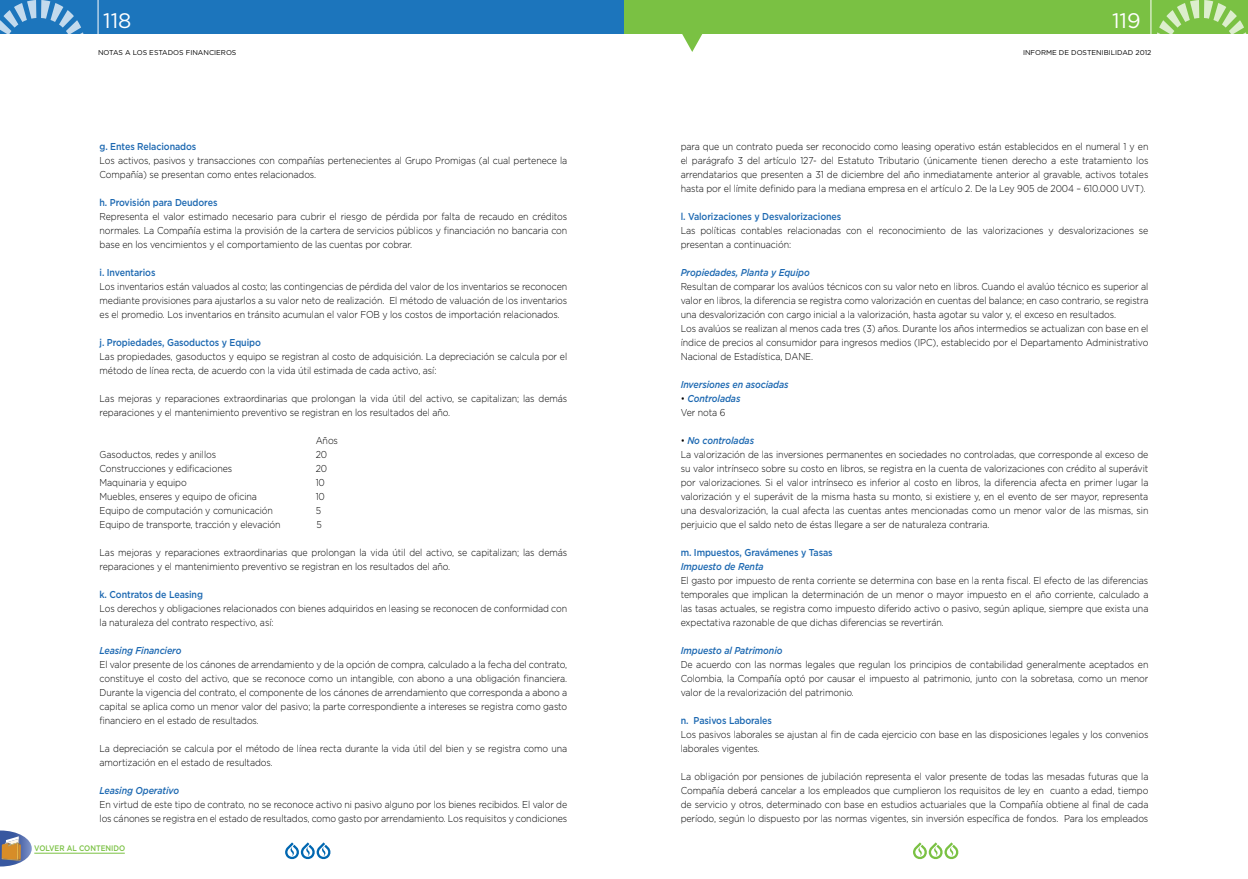
<style>
.page{position:relative;width:1248px;height:879px;background:#fff}
.page>*{position:absolute;margin:0;border:0;box-sizing:border-box;transform-origin:0 0}
.t1{font:21px "Gotham";color:#fff}
.t2{font:300 10px/14px "Gotham";letter-spacing:-.01em;color:#000;scale:.89 1}
.t3{font:500 10px "Gotham";letter-spacing:-.01em;color:#1c68b1;scale:.89 1}
.t4{font:italic 500 10px/14px "Gotham";letter-spacing:-.01em;color:#1c68b1;scale:.89 1}
.t5{font:500 8px "Gotham";color:#7ac143;scale:.9 1}
.t6{font:7px "Gotham";color:#000}
.s1{font-weight:300;font-style:normal;color:#000}
.s2{font-weight:500;font-style:italic;color:#1c68b1}
</style>
<div class="page">
<div style="left:624px;top:0;width:623px;height:34px;background:#7ac143"></div>
<hr style="left:1150px;top:0;width:1px;height:39px;background:#fff">
<svg style="left:1157px;top:0;width:90px;height:34px"></svg>
<div style="left:0;top:0;width:624px;height:34px;background:#1c75bc"></div>
<svg style="left:0;top:0;width:84px;height:34px"></svg>
<hr style="left:97px;top:0;width:1px;height:38px;background:#fff">
<svg style="left:285px;top:842px;width:46px;height:18px"></svg>
<svg style="left:682px;top:34px;width:21px;height:18px"></svg>
<svg style="left:913px;top:842px;width:45px;height:18px"></svg>
<svg style="left:0;top:830px;width:32px;height:36px"></svg>
<hr style="left:34px;top:853px;width:91px;height:1px;background:#7ac143">
<h1 class="t1" style="left:103px;top:7px;width:30px">118</h1>
<h1 class="t1" style="left:1111px;top:7px;width:30px">119</h1>
<p class="t6" style="left:98px;top:48px;width:140px">NOTAS A LOS ESTADOS FINANCIEROS</p>
<p class="t3" style="left:99px;top:140px;width:110px">g. Entes Relacionados</p>
<p class="t2" style="left:99px;top:153px;width:527px">Los activos, pasivos y transacciones con compañías pertenecientes al Grupo Promigas (al cual pertenece la<br>Compañía) se presentan como entes relacionados.</p>
<p class="t3" style="left:99px;top:196px;width:134px">h. Provisión para Deudores</p>
<p class="t2" style="left:99px;top:209px;width:527px;text-align:justify">Representa el valor estimado necesario para cubrir el riesgo de pérdida por falta de recaudo en créditos normales. La Compañía estima la provisión de la cartera de servicios públicos y financiación no bancaria con base en los vencimientos y el comportamiento de las cuentas por cobrar.</p>
<p class="t3" style="left:99px;top:266px;width:64px">i. Inventarios</p>
<p class="t2" style="left:99px;top:279px;width:527px;text-align:justify">Los inventarios están valuados al costo; las contingencias de pérdida del valor de los inventarios se reconocen mediante provisiones para ajustarlos a su valor neto de realización. El método de valuación de los inventarios es el promedio. Los inventarios en tránsito acumulan el valor FOB y los costos de importación relacionados.</p>
<p class="t3" style="left:99px;top:336px;width:183px">j. Propiedades, Gasoductos y Equipo</p>
<p class="t2" style="left:99px;top:349px;width:527px">Las propiedades, gasoductos y equipo se registran al costo de adquisición. La depreciación se calcula por el método de línea recta, de acuerdo con la vida útil estimada de cada activo, así:</p>
<p class="t2" style="left:99px;top:391px;width:527px">Las mejoras y reparaciones extraordinarias que prolongan la vida útil del activo, se capitalizan; las demás reparaciones y el mantenimiento preventivo se registran en los resultados del año.</p>
<p class="t2" style="left:315px;top:433px;width:27px">Años</p>
<p class="t2" style="left:99px;top:447px;width:132px">Gasoductos, redes y anillos</p>
<p class="t2" style="left:315px;top:447px;width:14px">20</p>
<p class="t2" style="left:99px;top:461px;width:151px">Construcciones y edificaciones</p>
<p class="t2" style="left:315px;top:461px;width:14px">20</p>
<p class="t2" style="left:99px;top:475px;width:99px">Maquinaria y equipo</p>
<p class="t2" style="left:315px;top:475px;width:12px">10</p>
<p class="t2" style="left:99px;top:489px;width:178px">Muebles, enseres y equipo de oficina</p>
<p class="t2" style="left:315px;top:489px;width:12px">10</p>
<p class="t2" style="left:99px;top:503px;width:196px">Equipo de computación y comunicación</p>
<p class="t2" style="left:316px;top:503px;width:8px">5</p>
<p class="t2" style="left:99px;top:517px;width:205px">Equipo de transporte, tracción y elevación</p>
<p class="t2" style="left:316px;top:517px;width:8px">5</p>
<p class="t2" style="left:99px;top:545px;width:527px">Las mejoras y reparaciones extraordinarias que prolongan la vida útil del activo, se capitalizan; las demás reparaciones y el mantenimiento preventivo se registran en los resultados del año.</p>
<p class="t3" style="left:99px;top:588px;width:118px">k. Contratos de Leasing</p>
<p class="t2" style="left:99px;top:601px;width:527px">Los derechos y obligaciones relacionados con bienes adquiridos en leasing se reconocen de conformidad con la naturaleza del contrato respectivo, así:</p>
<p class="t4" style="left:99px;top:643px;width:94px">Leasing Financiero</p>
<p class="t2" style="left:99px;top:657px;width:527px;text-align:justify">El valor presente de los cánones de arrendamiento y de la opción de compra, calculado a la fecha del contrato, constituye el costo del activo, que se reconoce como un intangible, con abono a una obligación financiera.<br>Durante la vigencia del contrato, el componente de los cánones de arrendamiento que corresponda a abono a capital se aplica como un menor valor del pasivo; la parte correspondiente a intereses se registra como gasto financiero en el estado de resultados.</p>
<p class="t2" style="left:99px;top:741px;width:527px">La depreciación se calcula por el método de línea recta durante la vida útil del bien y se registra como una amortización en el estado de resultados.</p>
<p class="t4" style="left:99px;top:783px;width:91px">Leasing Operativo</p>
<p class="t2" style="left:99px;top:797px;width:527px">En virtud de este tipo de contrato, no se reconoce activo ni pasivo alguno por los bienes recibidos. El valor de los cánones se registra en el estado de resultados, como gasto por arrendamiento. Los requisitos y condiciones</p>
<p class="t5" style="left:34px;top:843px;width:103px">VOLVER AL CONTENIDO</p>
<p class="t6" style="left:1022px;top:48px;width:130px">INFORME DE DOSTENIBILIDAD 2012</p>
<p class="t2" style="left:680px;top:139px;width:527px;text-align:justify">para que un contrato pueda ser reconocido como leasing operativo están establecidos en el numeral 1 y en el parágrafo 3 del artículo 127- del Estatuto Tributario (únicamente tienen derecho a este tratamiento los arrendatarios que presenten a 31 de diciembre del año inmediatamente anterior al gravable, activos totales hasta por el límite definido para la mediana empresa en el artículo 2. De la Ley 905 de 2004 – 610.000 UVT).</p>
<p class="t3" style="left:680px;top:210px;width:182px">l. Valorizaciones y Desvalorizaciones</p>
<p class="t2" style="left:680px;top:223px;width:527px">Las políticas contables relacionadas con el reconocimiento de las valorizaciones y desvalorizaciones se presentan a continuación:</p>
<p class="t4" style="left:680px;top:265px;width:146px">Propiedades, Planta y Equipo</p>
<p class="t2" style="left:680px;top:279px;width:527px">Resultan de comparar los avalúos técnicos con su valor neto en libros. Cuando el avalúo técnico es superior al valor en libros, la diferencia se registra como valorización en cuentas del balance; en caso contrario, se registra una desvalorización con cargo inicial a la valorización, hasta agotar su valor y, el exceso en resultados.<br>Los avalúos se realizan al menos cada tres (3) años. Durante los años intermedios se actualizan con base en el índice de precios al consumidor para ingresos medios (IPC), establecido por el Departamento Administrativo Nacional de Estadística, DANE.</p>
<p class="t4" style="left:680px;top:377px;width:123px">Inversiones en asociadas</p>
<p class="t4" style="left:680px;top:391px;width:69px"><span class="s1">•</span> Controladas<br><span class="s1">Ver nota 6</span></p>
<p class="t2" style="left:680px;top:433px;width:527px">• <span class="s2">No controladas<br></span>La valorización de las inversiones permanentes en sociedades no controladas, que corresponde al exceso de su valor intrínseco sobre su costo en libros, se registra en la cuenta de valorizaciones con crédito al superávit por valorizaciones. Si el valor intrínseco es inferior al costo en libros, la diferencia afecta en primer lugar la valorización y el superávit de la misma hasta su monto, si existiere y, en el evento de ser mayor, representa una desvalorización, la cual afecta las cuentas antes mencionadas como un menor valor de las mismas, sin perjuicio que el saldo neto de éstas llegare a ser de naturaleza contraria.</p>
<p class="t3" style="left:680px;top:546px;width:172px">m. Impuestos, Gravámenes y Tasas</p>
<p class="t4" style="left:680px;top:559px;width:95px">Impuesto de Renta</p>
<p class="t2" style="left:680px;top:573px;width:527px;text-align:justify">El gasto por impuesto de renta corriente se determina con base en la renta fiscal. El efecto de las diferencias temporales que implican la determinación de un menor o mayor impuesto en el año corriente, calculado a las tasas actuales, se registra como impuesto diferido activo o pasivo, según aplique, siempre que exista una expectativa razonable de que dichas diferencias se revertirán.</p>
<p class="t4" style="left:680px;top:643px;width:116px">Impuesto al Patrimonio</p>
<p class="t2" style="left:680px;top:657px;width:527px;text-align:justify">De acuerdo con las normas legales que regulan los principios de contabilidad generalmente aceptados en Colombia, la Compañía optó por causar el impuesto al patrimonio, junto con la sobretasa, como un menor valor de la revalorización del patrimonio.</p>
<p class="t3" style="left:680px;top:714px;width:104px">n. Pasivos Laborales</p>
<p class="t2" style="left:680px;top:727px;width:527px">Los pasivos laborales se ajustan al fin de cada ejercicio con base en las disposiciones legales y los convenios laborales vigentes.</p>
<p class="t2" style="left:680px;top:769px;width:527px;text-align:justify">La obligación por pensiones de jubilación representa el valor presente de todas las mesadas futuras que la Compañía deberá cancelar a los empleados que cumplieron los requisitos de ley en cuanto a edad, tiempo de servicio y otros, determinado con base en estudios actuariales que la Compañía obtiene al final de cada período, según lo dispuesto por las normas vigentes, sin inversión específica de fondos. Para los empleados</p>
</div>
